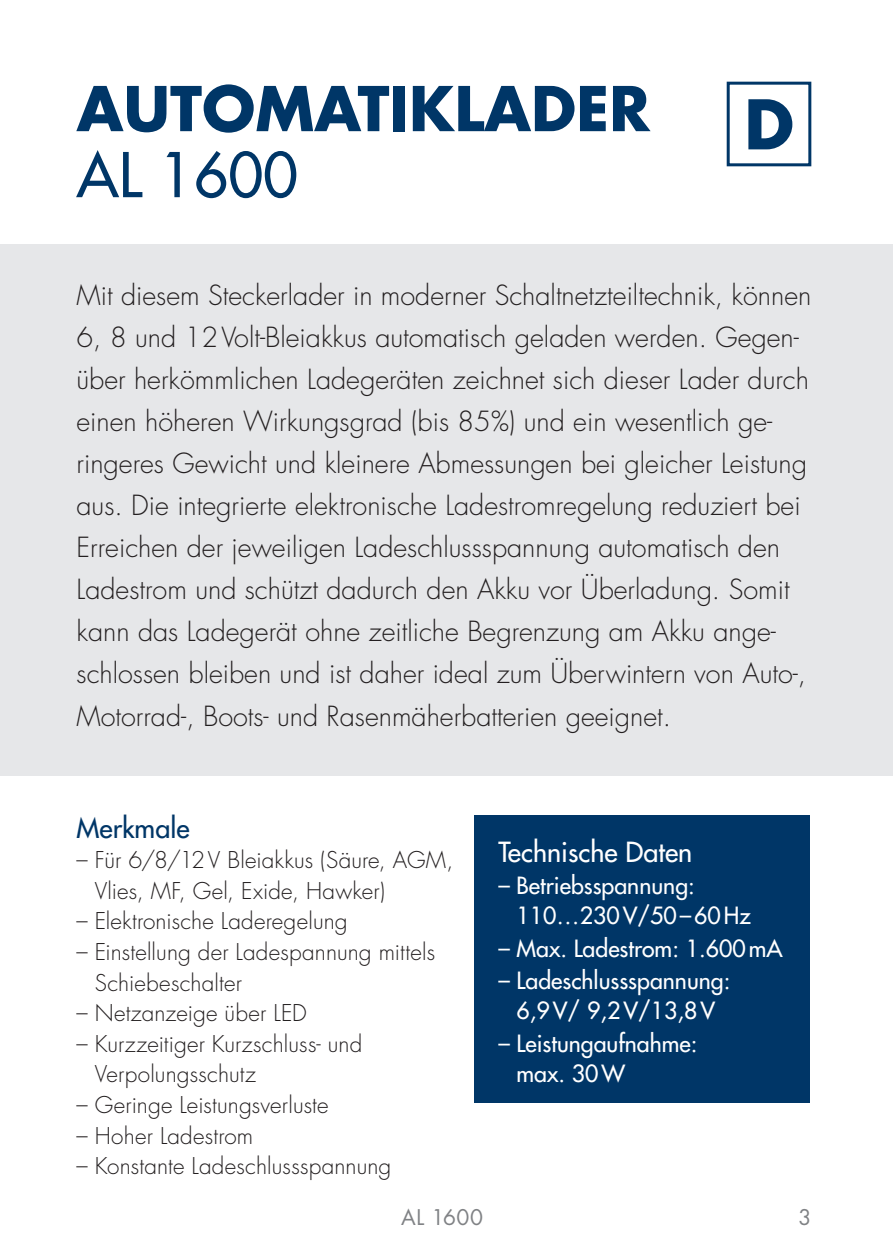
<style>
.page{position:relative;width:893px;height:1259px;background:#fff}
.page>*{position:absolute;margin:0;border:0;box-sizing:border-box;transform-origin:0 0}
.t1{font:700 66.6px "Futura Std";color:#003667}
.t2{font:700 60px "Futura Std";color:#003667}
.t3{font:500 60px "Futura Std";color:#003667}
.t4{font:300 27px/42px "Futura Std";color:#231f20}
.t5{font:500 27px "Futura Std";color:#fff}
.t6{font:500 27px "Futura Std";color:#003667}
.t7{font:500 23.1px/30px "Futura Std";color:#fff}
.t8{font:300 22.5px/30.6px "Futura Std";letter-spacing:.005em;color:#231f20}
.t9{font:21px "Futura Std";letter-spacing:.025em;color:#808285}
</style>
<div class="page">
<div style="left:0;top:244px;width:893px;height:531px;background:#e6e7e9"></div>
<div style="left:727px;top:82px;width:84px;height:84px;border:3px solid #003667"></div>
<div style="left:475px;top:815px;width:335px;height:287px;background:#003667"></div>
<h2 class="t2" style="left:77px;top:69px;width:575px">AUTOMATIKLADER</h2>
<h2 class="t3" style="left:77px;top:137px;width:223px">AL 1600</h2>
<h1 class="t1" style="left:744px;top:80px;width:51px">D</h1>
<p class="t4" style="left:77px;top:275px;width:736px">Mit diesem Steckerlader in moderner Schaltnetzteiltechnik, können 6, 8 und 12 Volt-Bleiakkus automatisch geladen werden. Gegen&shy;über herkömmlichen Ladegeräten zeichnet sich dieser Lader durch einen höheren Wirkungsgrad (bis 85%) und ein wesentlich ge&shy;ringeres Gewicht und kleinere Abmessungen bei gleicher Leistung aus. Die integrierte elektronische Ladestromregelung reduziert bei Erreichen der jeweiligen Ladeschlussspannung automatisch den Ladestrom und schützt dadurch den Akku vor Überladung. Somit kann das Ladegerät ohne zeitliche Begrenzung am Akku ange&shy;schlossen bleiben und ist daher ideal zum Überwintern von Auto-, Motorrad-, Boots- und Rasenmäherbatterien geeignet.</p>
<p class="t6" style="left:77px;top:810px;width:114px">Merkmale</p>
<p class="t8" style="left:95px;top:845px;width:360px;text-indent:-18px">– Für 6/8/12V Bleiakkus (Säure, AGM,<br>Vlies, MF, Gel, Exide, Hawker)</p>
<p class="t8" style="left:77px;top:906px;width:273px">– Elektronische Laderegelung</p>
<p class="t8" style="left:95px;top:937px;width:342px;text-indent:-18px">– Einstellung der Ladespannung mittels<br>Schiebeschalter</p>
<p class="t8" style="left:77px;top:998px;width:232px">– Netzanzeige über LED</p>
<p class="t8" style="left:95px;top:1029px;width:269px;text-indent:-18px">– Kurzzeitiger Kurzschluss- und<br>Verpolungsschutz</p>
<p class="t8" style="left:77px;top:1090px;width:254px">– Geringe Leistungsverluste</p>
<p class="t8" style="left:77px;top:1120px;width:178px">– Hoher Ladestrom</p>
<p class="t8" style="left:77px;top:1151px;width:316px">– Konstante Ladeschlussspannung</p>
<p class="t5" style="left:498px;top:834px;width:195px">Technische Daten</p>
<p class="t7" style="left:517px;top:870px;width:236px;text-indent:-18px">– Betriebsspannung:<br>110…230 V/50 – 60 Hz</p>
<p class="t7" style="left:498px;top:933px;width:286px">– Max. Ladestrom: 1.600 mA</p>
<p class="t7" style="left:498px;top:965px;width:234px;text-align:center">– Ladeschlussspannung:<br>6,9 V/ 9,2 V/13,8 V</p>
<p class="t7" style="left:517px;top:1028px;width:182px;text-indent:-18px">– Leistungaufnahme: max. 30 W</p>
<p class="t9" style="left:401px;top:1204px;width:83px">AL 1600</p>
<p class="t9" style="left:798px;top:1204px;width:14px">3</p>
</div>
